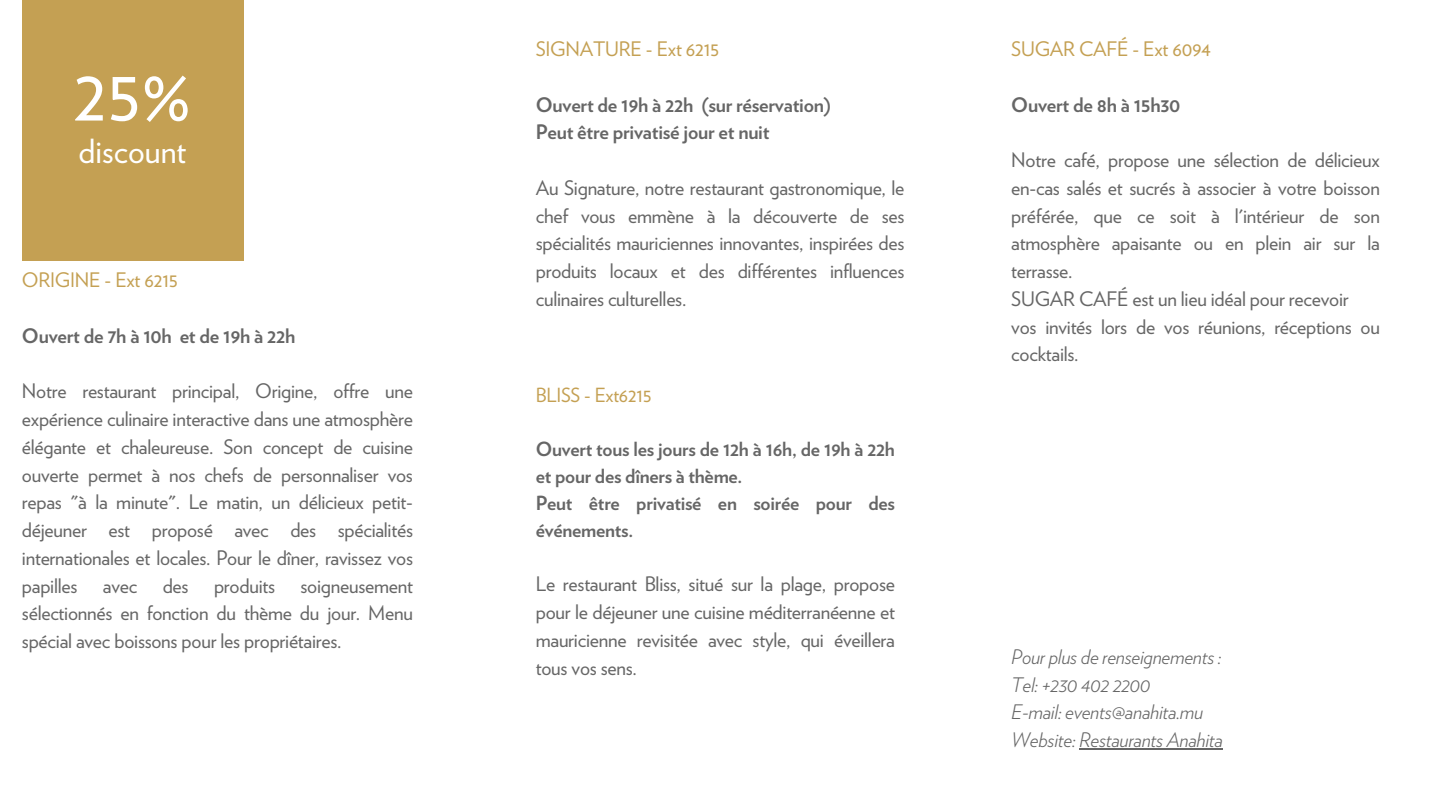
<style>
.page{position:relative;width:1440px;height:810px;background:#fff}
.page>*{position:absolute;margin:0;border:0;box-sizing:border-box;transform-origin:0 0}
.t1{font:75.6px "Verlag";color:#fff}
.t2{font:33.2px "Verlag";color:#fff}
.t3{font:20px/27.8px "Verlag";letter-spacing:-.015em;color:#666;text-align:justify}
.t4{font:700 20px/27.8px "Verlag";letter-spacing:-.015em;color:#666}
.t5{font:italic 300 20px/27.8px "Verlag";letter-spacing:-.015em;color:#666}
.t6{font:20px "Verlag";letter-spacing:-.015em;color:#c4a053}
.t7{font:700 19.5px/27px "Verlag";letter-spacing:-.015em;color:#666}
.t8{font:19.5px "Verlag";letter-spacing:-.015em;color:#c4a053}
</style>
<div class="page">
<div style="left:22px;top:0;width:221px;height:260px;background:#c4a053"></div>
<hr style="left:1079px;top:749px;width:144px;height:1px;background:#666">
<h1 class="t1" style="left:74px;top:60px;width:119px">25%</h1>
<h2 class="t2" style="left:79px;top:136px;width:109px">discount</h2>
<p class="t6" style="left:22px;top:271px;width:158px">ORIGINE - Ext 6215</p>
<p class="t4" style="left:22px;top:323px;width:275px">Ouvert de 7h à 10h et de 19h à 22h</p>
<p class="t3" style="left:22px;top:378px;width:393px">Notre restaurant principal, Origine, offre une expérience culinaire interactive dans une atmosphère élégante et chaleureuse. Son concept de cuisine ouverte permet à nos chefs de personnaliser vos repas "à la minute". Le matin, un délicieux petit&shy;déjeuner est proposé avec des spécialités internationales et locales. Pour le dîner, ravissez vos papilles</p>
<p class="t3" style="left:103px;top:573px;width:36px">avec</p>
<p class="t3" style="left:163px;top:573px;width:27px">des</p>
<p class="t3" style="left:214px;top:573px;width:63px">produits</p>
<p class="t3" style="left:22px;top:573px;width:393px;text-indent:279px">soigneusement sélectionnés en fonction du thème du jour. Menu spécial avec boissons pour les propriétaires.</p>
<p class="t6" style="left:536px;top:40px;width:185px">SIGNATURE - Ext 6215</p>
<p class="t4" style="left:536px;top:92px;width:297px">Ouvert de 19h à 22h (sur réservation)<br>Peut être privatisé jour et nuit</p>
<p class="t3" style="left:536px;top:175px;width:370px">Au Signature, notre restaurant gastronomique, le chef vous emmène à la découverte de ses spécialités mauriciennes innovantes, inspirées des produits locaux et des différentes influences culinaires culturelles.</p>
<p class="t8" style="left:536px;top:387px;width:117px">BLISS - Ext6215</p>
<p class="t7" style="left:536px;top:437px;width:361px">Ouvert tous les jours de 12h à 16h, de 19h à 22h et pour des dîners à thème.<br>Peut être privatisé en soirée pour des événements.</p>
<p class="t3" style="left:536px;top:571px;width:361px">Le restaurant Bliss, situé sur la plage, propose pour le déjeuner une cuisine méditerranéenne et mauricienne revisitée avec style, qui éveillera tous vos sens.</p>
<p class="t6" style="left:1011px;top:40px;width:201px">SUGAR CAFÉ - Ext 6094</p>
<p class="t4" style="left:1011px;top:92px;width:171px">Ouvert de 8h à 15h30</p>
<p class="t3" style="left:1011px;top:147px;width:370px;text-align:left">Notre café, propose une sélection de délicieux en-cas salés et sucrés à associer à votre boisson préférée, que ce soit à l'intérieur de son atmosphère apaisante ou en plein air sur la terrasse.<br>SUGAR CAFÉ est un lieu idéal pour recevoir<br>vos invités lors de vos réunions, réceptions ou cocktails.</p>
<p class="t5" style="left:1011px;top:644px;width:213px">Pour plus de renseignements :<br>Tel: +230 402 2200<br>E-mail: events@anahita.mu<br>Website: Restaurants Anahita</p>
</div>
